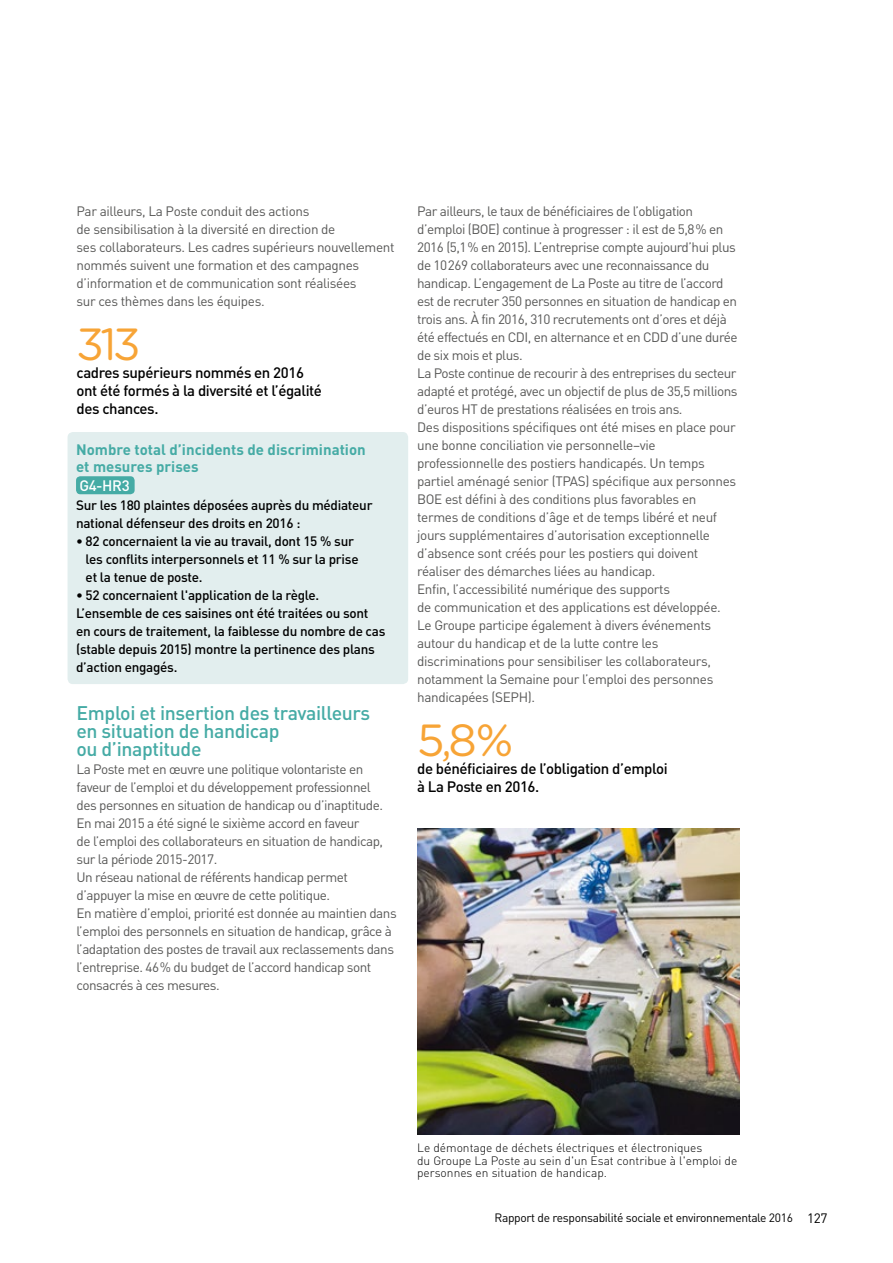
<style>
.page{position:relative;width:893px;height:1263px;background:#fff}
.page>*{position:absolute;margin:0;border:0;box-sizing:border-box;transform-origin:0 0}
.CHIFFRE_CLEF{font:45px "Gotham Rounded";color:#f7a436}
.Titre_2{font:500 19.5px/18px "DINOT";letter-spacing:-.02em;color:#45aba5}
.CHIFFRE_CLEF_LEGENDE{font:500 15px/18px "DINOT";letter-spacing:-.025em;color:#000}
.t1{font:700 15px/16.5px "DINOT";color:#45aba5}
.t2{font:500 15px "DINOT";color:#fff}
.TEXTE_COURANT{font:13.5px/18px "DINOT";letter-spacing:-.035em;color:#575756}
.t3{font:500 13.5px/18px "DINOT";letter-spacing:-.02em;color:#000}
.Legende_Photo{font:300 12px/12.8px "DINOT";color:#000}
.t4{font:12px "DINOT";letter-spacing:-.03em;color:#000}
.s1{font-size:13.5px}
</style>
<div class="page">
<div style="left:68px;top:432px;width:340px;height:252px;background:#e2eeee;border-radius:5px"></div>
<div style="left:76px;top:476px;width:59px;height:18px;background:#45aba5;border-radius:4px"></div>
<img style="left:417px;top:828px;width:323px;height:306px">
<p class="TEXTE_COURANT" style="left:77px;top:202px;width:320px">Par ailleurs, La Poste conduit des actions<br>de sensibilisation à la diversité en direction de<br>ses collaborateurs. Les cadres supérieurs nouvellement nommés suivent une formation et des campagnes d’information et de communication sont réalisées<br>sur ces thèmes dans les équipes.</p>
<p class="CHIFFRE_CLEF" style="left:77px;top:313px;width:66px">313</p>
<p class="CHIFFRE_CLEF_LEGENDE" style="left:77px;top:363px;width:247px">cadres supérieurs nommés en 2016 ont été formés à la diversité et l’égalité des chances.</p>
<p class="t1" style="left:76px;top:441px;width:291px">Nombre total d’incidents de discrimination et mesures prises</p>
<p class="t2" style="left:79px;top:475px;width:52px">G4-HR3</p>
<p class="t3" style="left:76px;top:496px;width:298px">Sur les 180 plaintes déposées auprès du médiateur national défenseur des droits en 2016 :</p>
<p class="t3" style="left:86px;top:532px;width:274px;text-indent:-10px">• 82 concernaient la vie au travail, dont 15 % sur les conflits interpersonnels et 11 % sur la prise et la tenue de poste.</p>
<p class="t3" style="left:76px;top:586px;width:311px">• 52 concernaient l'application de la règle.<br>L’ensemble de ces saisines ont été traitées ou sont en cours de traitement, la faiblesse du nombre de cas (stable depuis 2015) montre la pertinence des plans d’action engagés.</p>
<p class="Titre_2" style="left:77px;top:703px;width:295px">Emploi et insertion des travailleurs en situation de handicap<br>ou d’inaptitude</p>
<p class="TEXTE_COURANT" style="left:77px;top:760px;width:308px">La Poste met en œuvre une politique volontariste en faveur de l’emploi et du développement professionnel des personnes en situation de handicap ou d’inaptitude.<br>En mai 2015 a été signé le sixième accord en faveur<br>de l’emploi des collaborateurs en situation de handicap, sur la période 2015-2017.</p>
<p class="TEXTE_COURANT" style="left:77px;top:868px;width:273px">Un réseau national de référents handicap permet d’appuyer la mise en œuvre de cette politique.</p>
<p class="TEXTE_COURANT" style="left:77px;top:904px;width:322px">En matière d’emploi, priorité est donnée au maintien dans l’emploi des personnels en situation de handicap, grâce à l’adaptation des postes de travail aux reclassements dans l’entreprise. 46% du budget de l’accord handicap sont consacrés à ces mesures.</p>
<p class="TEXTE_COURANT" style="left:417px;top:202px;width:322px">Par ailleurs, le taux de bénéficiaires de l’obligation d’emploi (BOE) continue à progresser : il est de 5,8% en 2016 (5,1% en 2015). L’entreprise compte aujourd’hui plus de 10269 collaborateurs avec une reconnaissance du handicap. L’engagement de La Poste au titre de l’accord est de recruter 350 personnes en situation de handicap en trois ans. À fin 2016, 310 recrutements ont d’ores et déjà été effectués en CDI, en alternance et en CDD d’une durée de six mois et plus.</p>
<p class="TEXTE_COURANT" style="left:417px;top:364px;width:322px;text-align:justify">La Poste continue de recourir à des entreprises du secteur adapté et protégé, avec un objectif de plus de 35,5 millions d’euros HT de prestations réalisées en trois ans.</p>
<p class="TEXTE_COURANT" style="left:417px;top:418px;width:321px">Des dispositions spécifiques ont été mises en place pour une bonne conciliation vie personnelle–vie professionnelle des postiers handicapés. Un temps partiel aménagé senior (TPAS) spécifique aux personnes BOE est défini à des conditions plus favorables en termes de conditions d’âge et de temps libéré et neuf jours supplémentaires d’autorisation exceptionnelle d’absence sont créés pour les postiers qui doivent réaliser des démarches liées au handicap.</p>
<p class="TEXTE_COURANT" style="left:417px;top:580px;width:305px">Enfin, l’accessibilité numérique des supports<br>de communication et des applications est développée.</p>
<p class="TEXTE_COURANT" style="left:417px;top:616px;width:298px">Le Groupe participe également à divers événements autour du handicap et de la lutte contre les discriminations pour sensibiliser les collaborateurs, notamment la Semaine pour l’emploi des personnes handicapées (SEPH).</p>
<p class="CHIFFRE_CLEF" style="left:417px;top:709px;width:98px">5,8 %</p>
<p class="CHIFFRE_CLEF_LEGENDE" style="left:417px;top:759px;width:252px">de bénéficiaires de l’obligation d’emploi à La Poste en 2016.</p>
<p class="Legende_Photo" style="left:417px;top:1140px;width:322px">Le démontage de déchets électriques et électroniques<br>du Groupe La Poste au sein d'un Esat contribue à l'emploi de personnes en situation de handicap.</p>
<p class="t4" style="left:495px;top:1209px;width:334px">Rapport de responsabilité sociale et environnementale 2016 <span class="s1">127</span></p>
</div>
